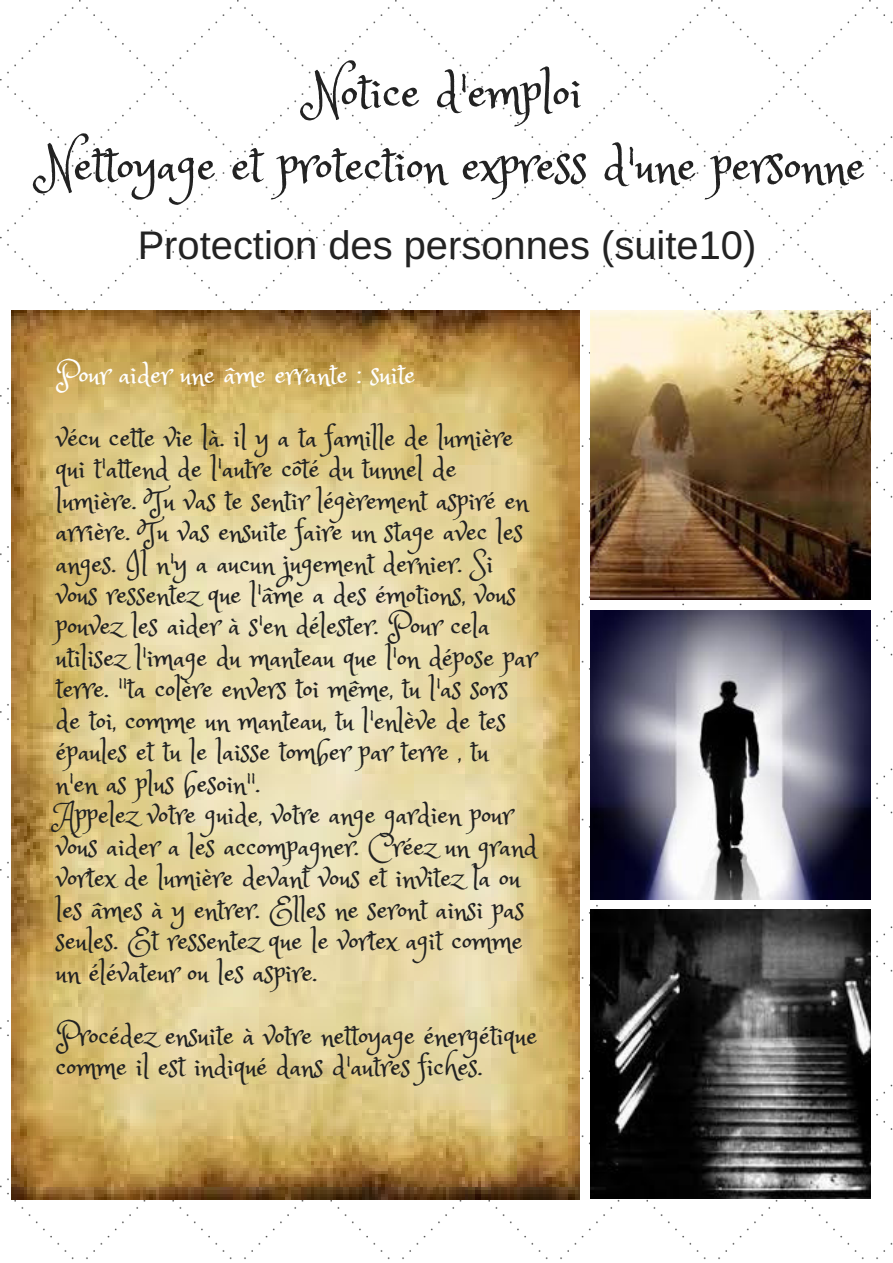
<style>
.page{position:relative;width:893px;height:1263px;background:#fff}
.page>*{position:absolute;margin:0;border:0;box-sizing:border-box;transform-origin:0 0}
.t1{font:52.35px/73.1px "Princess Sofia";color:#222;text-align:center}
.t2{font:39.9px "Arimo";color:#222}
.t3{font:29.85px/31.5px "Princess Sofia";color:#222}
.t4{font:29.85px "Princess Sofia";color:#fff}
</style>
<div class="page">
<img style="left:0;top:0;width:892px;height:1260px">
<img style="left:11px;top:310px;width:568px;height:889px">
<img style="left:590px;top:310px;width:280px;height:289px">
<img style="left:590px;top:610px;width:280px;height:289px">
<img style="left:590px;top:909px;width:280px;height:289px">
<h1 class="t1" style="left:42px;top:52px;width:824px">Notice d'emploi<br>Nettoyage et protection express d'une personne</h1>
<h2 class="t2" style="left:138px;top:222px;width:620px">Protection des personnes (suite10)</h2>
<p class="t4" style="left:56px;top:355px;width:361px">Pour aider une âme errante : suite</p>
<p class="t3" style="left:56px;top:420px;width:483px">vécu cette vie là. il y a ta famille de lumière qui t'attend de l'autre côté du tunnel de lumière. Tu vas te sentir légèrement aspiré en arrière. Tu vas ensuite faire un stage avec les anges. Il n'y a aucun jugement dernier. Si vous ressentez que l'âme a des émotions, vous pouvez les aider à s'en délester. Pour cela utilisez l'image du manteau que l'on dépose par terre. "ta colère envers toi même, tu l'as sors de toi, comme un manteau, tu l'enlève de tes épaules et tu le laisse tomber par terre , tu<br>n'en as plus besoin".<br>Appelez votre guide, votre ange gardien pour vous aider a les accompagner. Créez un grand vortex de lumière devant vous et invitez la ou les âmes à y entrer. Elles ne seront ainsi pas seules. Et ressentez que le vortex agit comme un élévateur ou les aspire.</p>
<p class="t3" style="left:56px;top:1018px;width:482px">Procédez ensuite à votre nettoyage énergétique comme il est indiqué dans d'autres fiches.</p>
</div>
